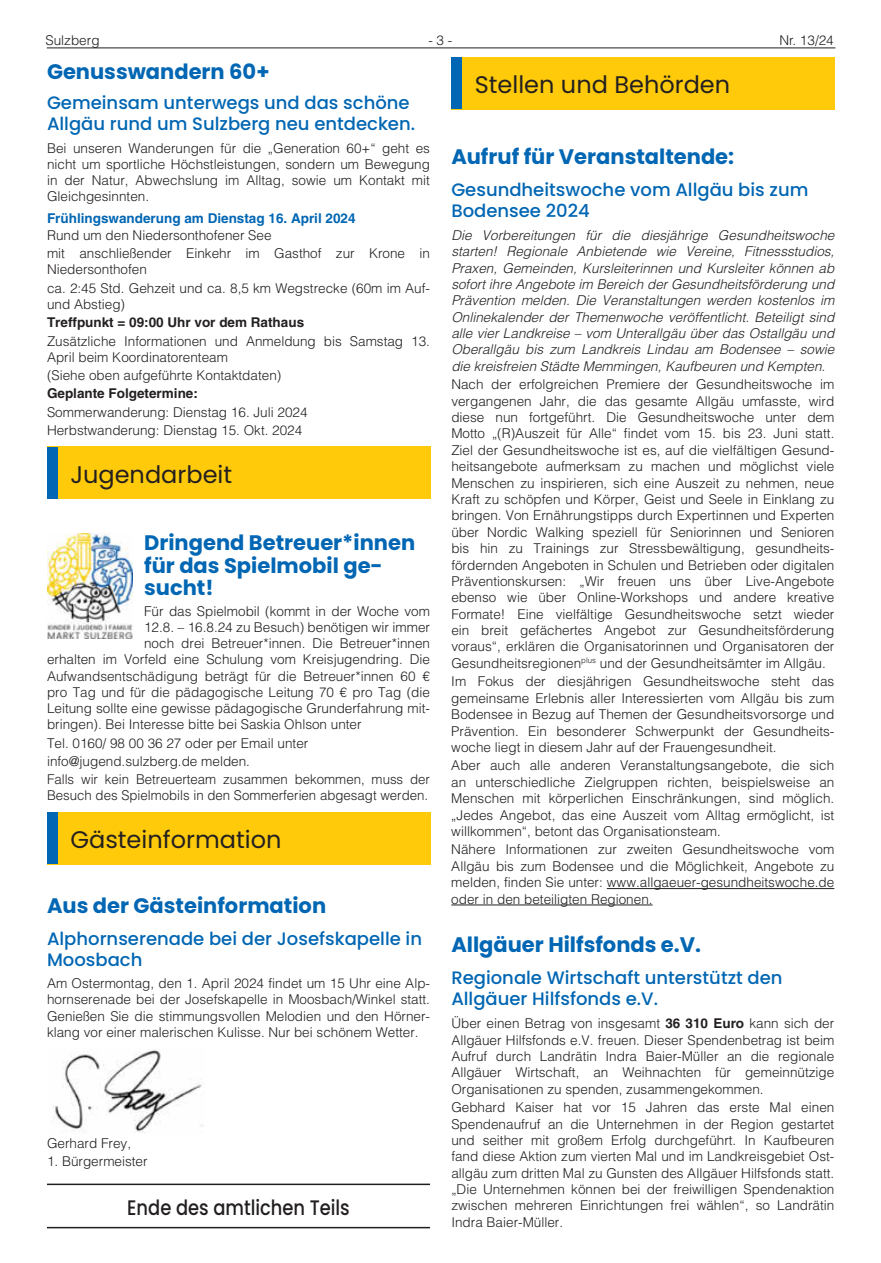
<style>
.page{position:relative;width:881px;height:1263px;background:#fff}
.page>*{position:absolute;margin:0;border:0;box-sizing:border-box;transform-origin:0 0}
.t1{font:24px "Poppins Regular 3";color:#231f20}
.t2{font:24px "Poppins Regular 2";color:#231f20}
.t3{font:24px "Poppins";color:#231f20}
.t4{font:700 21px/22.6px "Poppins";color:#0166b3}
.t5{font:500 21px "Poppins";color:#231f20;scale:.85 1}
.t6{font:500 18px/21px "Poppins";color:#0166b3}
.t7{font:300 13.5px/16.4px "Helvetica LT";color:#231f20;text-align:justify}
.t8{font:italic 300 13.5px/16.4px "Helvetica LT";color:#231f20;text-align:justify}
.t9{font:700 13.5px "Helvetica LT";color:#231f20}
.t10{font:700 13.5px "Helvetica LT";color:#0166b3}
.s1{font-weight:700}
</style>
<div class="page">
<hr style="left:47px;top:48px;width:788px;height:1px;background:#231f20">
<hr style="left:47px;top:1183px;width:383px;height:2px;background:#231f20">
<hr style="left:47px;top:1227px;width:383px;height:1px;background:#231f20">
<div style="left:47px;top:447px;width:383px;height:52px;background:#feca0a"></div>
<div style="left:47px;top:447px;width:11px;height:51px;background:#0166b3"></div>
<img style="left:47px;top:533px;width:85px;height:106px">
<div style="left:47px;top:812px;width:383px;height:52px;background:#feca0a"></div>
<div style="left:47px;top:812px;width:11px;height:52px;background:#0166b3"></div>
<img style="left:52px;top:1050px;width:151px;height:83px">
<hr style="left:606px;top:888px;width:228px;height:1px;background:#231f20">
<hr style="left:451px;top:905px;width:201px;height:1px;background:#231f20">
<div style="left:451px;top:57px;width:383px;height:52px;background:#feca0a"></div>
<div style="left:451px;top:57px;width:11px;height:52px;background:#0166b3"></div>
<p class="t7" style="left:45px;top:32px;width:56px">Sulzberg</p>
<p class="t7" style="left:428px;top:32px;width:26px">- 3 -</p>
<p class="t7" style="left:779px;top:32px;width:56px">Nr. 13/24</p>
<h2 class="t4" style="left:47px;top:61px;width:224px">Genusswandern 60+</h2>
<h3 class="t6" style="left:47px;top:92px;width:369px">Gemeinsam unterwegs und das schöne<br>Allgäu rund um Sulzberg neu entdecken.</h3>
<p class="t7" style="left:47px;top:140px;width:384px">Bei unseren Wanderungen für die „Generation 60+“ geht es nicht um sportliche Höchstleistungen, sondern um Bewegung in der Natur, Abwechslung im Alltag, sowie um Kontakt mit Gleichgesinnten.</p>
<p class="t10" style="left:47px;top:210px;width:310px">Frühlingswanderung am Dienstag 16. April 2024</p>
<p class="t7" style="left:47px;top:226px;width:384px;line-height:18.3px">Rund um den Niedersonthofener See<br>mit anschließender Einkehr im Gasthof zur Krone in</p>
<p class="t7" style="left:47px;top:260px;width:384px;line-height:18.3px">Niedersonthofen<br>ca. 2:45 Std. Gehzeit und ca. 8,5 km Wegstrecke (60m im Auf-</p>
<p class="t7" style="left:47px;top:296px;width:80px">und Abstieg)</p>
<p class="t9" style="left:47px;top:314px;width:258px">Treffpunkt = 09:00 Uhr vor dem Rathaus</p>
<p class="t7" style="left:47px;top:332px;width:384px">Zusätzliche Informationen und Anmeldung bis Samstag 13.<br>April beim Koordinatorenteam</p>
<p class="t7" style="left:47px;top:367px;width:236px">(Siehe oben aufgeführte Kontaktdaten)</p>
<p class="t9" style="left:47px;top:385px;width:152px">Geplante Folgetermine:</p>
<p class="t7" style="left:47px;top:403px;width:262px;line-height:18.3px">Sommerwanderung: Dienstag 16. Juli 2024<br>Herbstwanderung: Dienstag 15. Okt. 2024</p>
<h1 class="t3" style="left:70px;top:460px;width:163px">Jugendarbeit</h1>
<h1 class="t1" style="left:474px;top:71px;width:257px">Stellen und Behörden</h1>
<h2 class="t4" style="left:451px;top:145px;width:284px">Aufruf für Veranstaltende:</h2>
<h3 class="t6" style="left:451px;top:179px;width:358px">Gesundheitswoche vom Allgäu bis zum<br>Bodensee 2024</h3>
<p class="t8" style="left:451px;top:227px;width:384px">Die Vorbereitungen für die diesjährige Gesundheitswoche starten! Regionale Anbietende wie Vereine, Fitnessstudios, Praxen, Gemeinden, Kursleiterinnen und Kursleiter können ab sofort ihre Angebote im Bereich der Gesundheitsförderung und Prävention melden. Die Veranstaltungen werden kostenlos im Onlinekalender der Themenwoche veröffentlicht. Beteiligt sind alle vier Landkreise – vom Unterallgäu über das Ostallgäu und Oberallgäu bis zum Landkreis Lindau am Bodensee – sowie die kreisfreien Städte Memmingen, Kaufbeuren und Kempten.</p>
<p class="t7" style="left:451px;top:376px;width:384px">Nach der erfolgreichen Premiere der Gesundheitswoche im vergangenen Jahr, die das gesamte Allgäu umfasste, wird diese nun fortgeführt. Die Gesundheitswoche unter dem Motto „(R)Auszeit für Alle“ findet vom 15. bis 23. Juni statt.<br>Ziel der Gesundheitswoche ist es, auf die vielfältigen Gesund&shy;heitsangebote aufmerksam zu machen und möglichst viele Menschen zu inspirieren, sich eine Auszeit zu nehmen, neue Kraft zu schöpfen und Körper, Geist und Seele in Einklang zu bringen. Von Ernährungstipps durch Expertinnen und Experten über Nordic Walking speziell für Seniorinnen und Senioren bis hin zu Trainings zur Stressbewältigung, gesundheits&shy;fördernden Angeboten in Schulen und Betrieben oder digitalen Präventionskursen: „Wir freuen uns über Live-Angebote ebenso wie über Online-Workshops und andere kreative Formate! Eine vielfältige Gesundheitswoche setzt wieder ein breit gefächertes Angebot zur Gesundheitsförderung voraus“, erklären die Organisatorinnen und Organisatoren der Gesundheitsregionen<sup>plus</sup> und der Gesundheitsämter im Allgäu.</p>
<p class="t7" style="left:451px;top:673px;width:384px">Im Fokus der diesjährigen Gesundheitswoche steht das gemeinsame Erlebnis aller Interessierten vom Allgäu bis zum Bodensee in Bezug auf Themen der Gesundheitsvorsorge und Prävention. Ein besonderer Schwerpunkt der Gesundheits&shy;woche liegt in diesem Jahr auf der Frauengesundheit.</p>
<p class="t7" style="left:451px;top:757px;width:384px">Aber auch alle anderen Veranstaltungsangebote, die sich an unterschiedliche Zielgruppen richten, beispielsweise an Menschen mit körperlichen Einschränkungen, sind möglich. „Jedes Angebot, das eine Auszeit vom Alltag ermöglicht, ist willkommen“, betont das Organisationsteam.</p>
<p class="t7" style="left:451px;top:841px;width:384px">Nähere Informationen zur zweiten Gesundheitswoche vom Allgäu bis zum Bodensee und die Möglichkeit, Angebote zu melden, finden Sie unter: www.allgaeuer-gesundheitswoche.de oder in den beteiligten Regionen.</p>
<h2 class="t4" style="left:451px;top:934px;width:251px">Allgäuer Hilfsfonds e.V.</h2>
<h3 class="t6" style="left:451px;top:967px;width:332px">Regionale Wirtschaft unterstützt den<br>Allgäuer Hilfsfonds e.V.</h3>
<p class="t7" style="left:451px;top:1015px;width:384px">Über einen Betrag von insgesamt <span class="s1">36 310 Euro</span> kann sich der Allgäuer Hilfsfonds e.V. freuen. Dieser Spendenbetrag ist beim Aufruf durch Landrätin Indra Baier-Müller an die regionale Allgäuer Wirtschaft, an Weihnachten für gemeinnützige Organisationen zu spenden, zusammengekommen.</p>
<p class="t7" style="left:451px;top:1099px;width:384px">Gebhard Kaiser hat vor 15 Jahren das erste Mal einen Spendenaufruf an die Unternehmen in der Region gestartet und seither mit großem Erfolg durchgeführt. In Kaufbeuren fand diese Aktion zum vierten Mal und im Landkreisgebiet Ost&shy;allgäu zum dritten Mal zu Gunsten des Allgäuer Hilfsfonds statt. „Die Unternehmen können bei der freiwilligen Spendenaktion zwischen mehreren Einrichtungen frei wählen“, so Landrätin Indra Baier-Müller.</p>
<h2 class="t4" style="left:144px;top:531px;width:272px">Dringend Betreuer*innen für das Spielmobil ge&shy;sucht!</h2>
<p class="t7" style="left:144px;top:603px;width:287px">Für das Spielmobil (kommt in der Woche vom</p>
<p class="t7" style="left:144px;top:619px;width:287px">12.8. – 16.8.24 zu Besuch) benötigen wir immer</p>
<p class="t7" style="left:144px;top:635px;width:287px">noch drei Betreuer*innen. Die Betreuer*innen</p>
<p class="t7" style="left:47px;top:651px;width:384px">erhalten im Vorfeld eine Schulung vom Kreisjugendring. Die</p>
<p class="t7" style="left:47px;top:667px;width:384px">Aufwandsentschädigung beträgt für die Betreuer*innen 60 €</p>
<p class="t7" style="left:47px;top:684px;width:384px">pro Tag und für die pädagogische Leitung 70 € pro Tag (die</p>
<p class="t7" style="left:47px;top:700px;width:384px">Leitung sollte eine gewisse pädagogische Grunderfahrung mit-</p>
<p class="t7" style="left:47px;top:716px;width:316px">bringen). Bei Interesse bitte bei Saskia Ohlson unter</p>
<p class="t7" style="left:47px;top:733px;width:384px;line-height:18.3px;text-align:left">Tel. 0160/ 98 00 36 27 oder per Email unter info@jugend.sulzberg.de melden.<br>Falls wir kein Betreuerteam zusammen bekommen, muss der</p>
<p class="t7" style="left:47px;top:787px;width:382px">Besuch des Spielmobils in den Sommerferien abgesagt werden.</p>
<h1 class="t2" style="left:70px;top:826px;width:212px">Gästeinformation</h1>
<h2 class="t4" style="left:47px;top:894px;width:280px">Aus der Gästeinformation</h2>
<h3 class="t6" style="left:47px;top:928px;width:376px">Alphornserenade bei der Josefskapelle in<br>Moosbach</h3>
<p class="t7" style="left:47px;top:975px;width:384px">Am Ostermontag, den 1. April 2024 findet um 15 Uhr eine Alp&shy;hornserenade bei der Josefskapelle in Moosbach/Winkel statt.<br>Genießen Sie die stimmungsvollen Melodien und den Hörner&shy;klang vor einer malerischen Kulisse. Nur bei schönem Wetter.</p>
<p class="t7" style="left:47px;top:1135px;width:86px">Gerhard Frey,</p>
<p class="t7" style="left:47px;top:1153px;width:102px">1. Bürgermeister</p>
<h2 class="t5" style="left:127px;top:1195px;width:263px">Ende des amtlichen Teils</h2>
</div>
